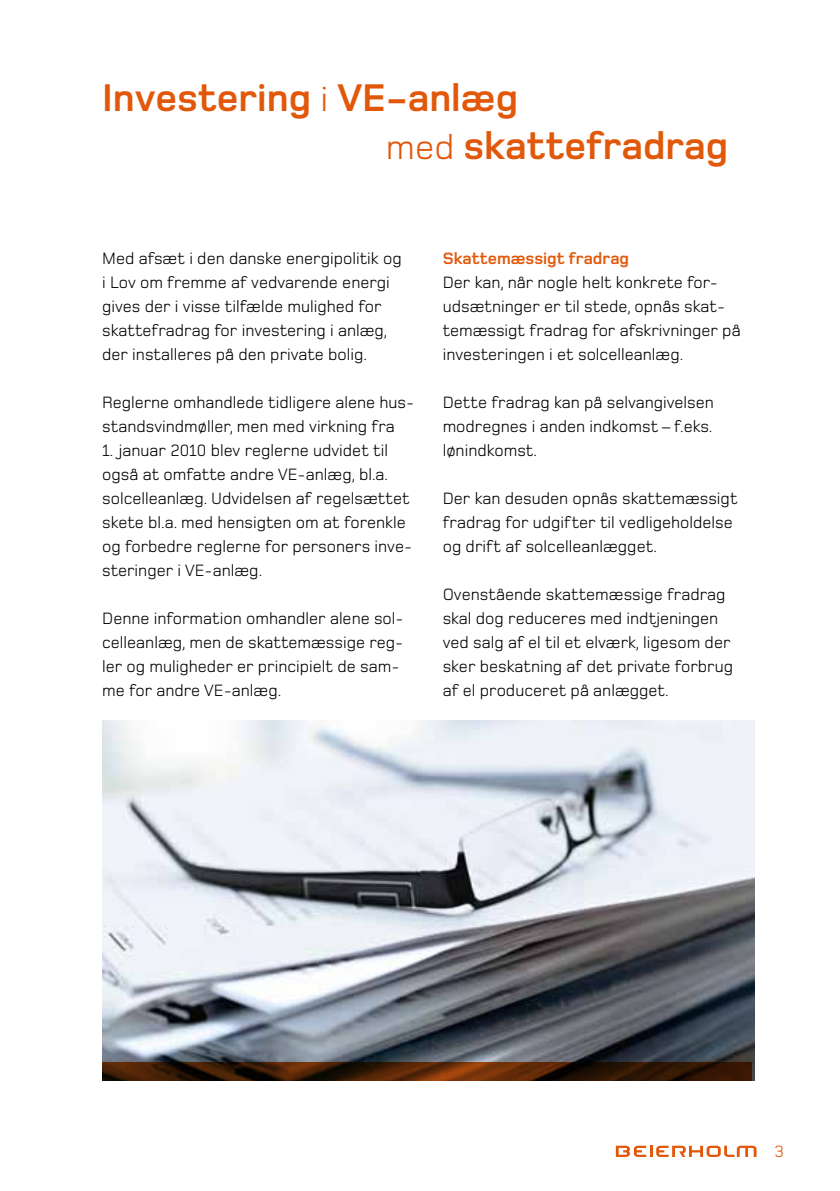
<style>
.page{position:relative;width:840px;height:1191px;background:#fff}
.page>*{position:absolute;margin:0;border:0;box-sizing:border-box;transform-origin:0 0}
.t1{font:700 40px/48px "Foundry Monoline";color:#e1580a}
.t2{font:17px/24px "Foundry Monoline";color:#000}
.t3{font:700 17px "Foundry Monoline";color:#e1580a}
.t4{font:17px "Foundry Monoline";color:#e1580a}
.s1{font-weight:400;font-size:36px}
</style>
<div class="page">
<svg style="left:615px;top:1145px;width:141px;height:12px"></svg>
<img style="left:102px;top:720px;width:652px;height:360px">
<svg style="left:102px;top:1061px;width:649px;height:19px"></svg>
<h1 class="t1" style="left:386px;top:74px;width:344px;text-indent:-283px">Investering <span class="s1">i</span> VE-anlæg<br><span class="s1">med</span> skattefradrag</h1>
<p class="t2" style="left:102px;top:246px;width:301px">Med afsæt i den danske energipolitik og i Lov om fremme af vedvarende energi gives der i visse tilfælde mulighed for skattefradrag for investering i anlæg, der installeres på den private bolig.</p>
<p class="t2" style="left:102px;top:390px;width:313px">Reglerne omhandlede tidligere alene hus&shy;standsvindmøller, men med virkning fra</p>
<p class="t2" style="left:102px;top:438px;width:311px">1. januar 2010 blev reglerne udvidet til også at omfatte andre VE-anlæg, bl.a. solcelleanlæg. Udvidelsen af regelsættet skete bl.a. med hensigten om at forenkle og forbedre reglerne for personers inve&shy;steringer i VE-anlæg.</p>
<p class="t2" style="left:102px;top:606px;width:303px">Denne information omhandler alene sol&shy;celleanlæg, men de skattemæssige reg&shy;ler og muligheder er principielt de sam&shy;me for andre VE-anlæg.</p>
<p class="t3" style="left:442px;top:249px;width:188px">Skattemæssigt fradrag</p>
<p class="t2" style="left:442px;top:270px;width:299px">Der kan, når nogle helt konkrete for&shy;udsætninger er til stede, opnås skat&shy;temæssigt fradrag for afskrivninger på investeringen i et solcelleanlæg.</p>
<p class="t2" style="left:442px;top:390px;width:272px;text-align:justify">Dette fradrag kan på selvangivelsen modregnes i anden indkomst – f.eks. lønindkomst.</p>
<p class="t2" style="left:442px;top:486px;width:296px">Der kan desuden opnås skattemæssigt fradrag for udgifter til vedligeholdelse og drift af solcelleanlægget.</p>
<p class="t2" style="left:442px;top:582px;width:292px">Ovenstående skattemæssige fradrag skal dog reduceres med indtjeningen ved salg af el til et elværk, ligesom der sker beskatning af det private forbrug af el produceret på anlægget.</p>
<p class="t4" style="left:774px;top:1142px;width:11px">3</p>
</div>
